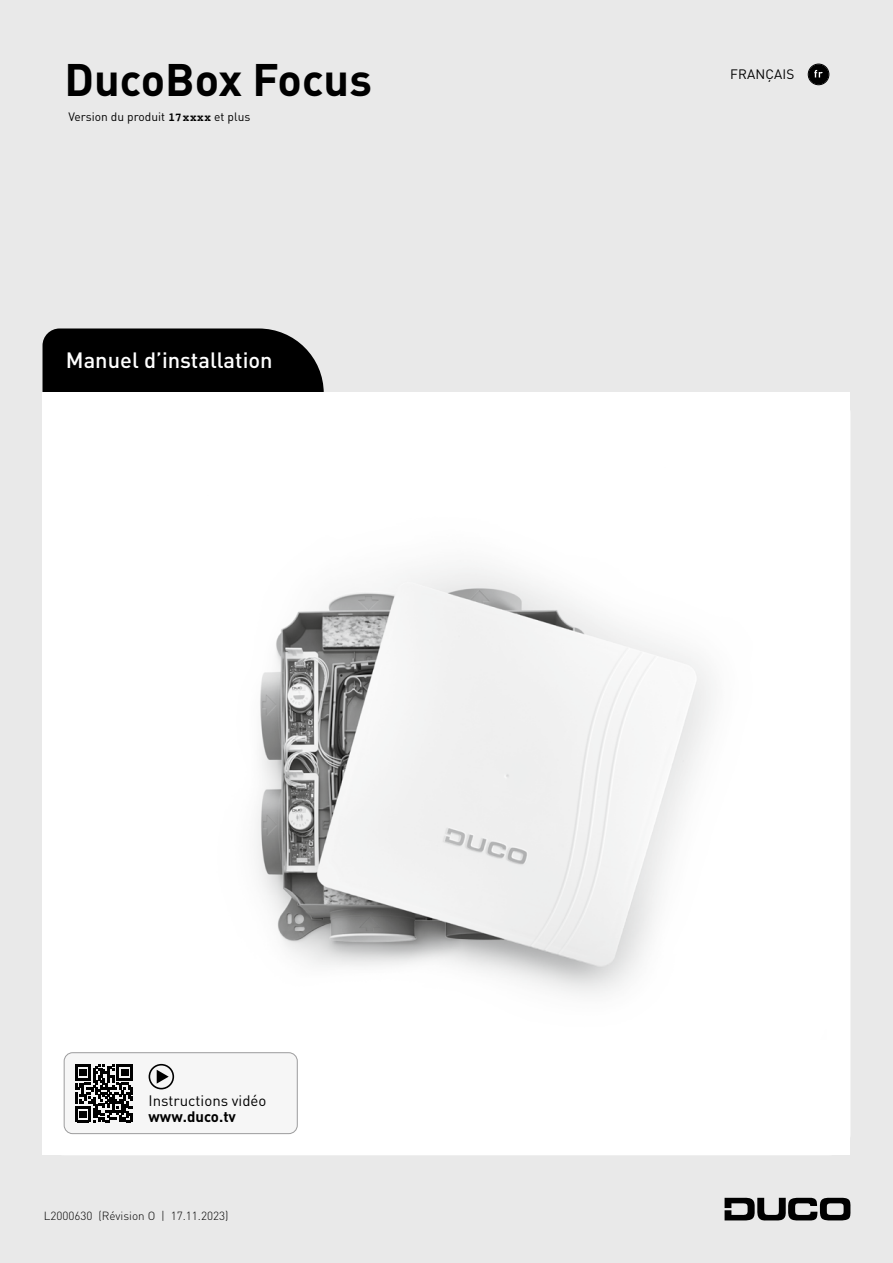
<style>
.page{position:relative;width:893px;height:1263px;background:#e9e9e9}
.page>*{position:absolute;margin:0;border:0;box-sizing:border-box;transform-origin:0 0}
.t1{font:700 45px "DINOT";color:#000}
.t2{font:500 21.9px "DINOT";color:#fff}
.t3{font:15px "DINOT";color:#000}
.t4{font:700 15px "DINOT";color:#000}
.t5{font:13.5px "DINOT";letter-spacing:.01em;color:#000}
.t6{font:12px "DINOT";color:#000}
.t7{font:300 11.7px "DINOT";color:#000}
.s1{font-family:"Courier";font-weight:700}
</style>
<div class="page">
<svg style="left:43px;top:328px;width:281px;height:64px;background:#0e0e0e"></svg>
<div style="left:43px;top:392px;width:807px;height:763px;background:#fff"></div>
<img style="left:66px;top:468px;width:761px;height:571px">
<div style="left:808px;top:64px;width:21px;height:20px;background:#000;border-radius:50%"></div>
<svg style="left:814px;top:70px;width:9px;height:7px"></svg>
<div style="left:808px;top:64px;width:21px;height:21px;border:1px solid #000;border-radius:50%"></div>
<svg style="left:725px;top:1198px;width:126px;height:23px"></svg>
<div style="left:64px;top:1053px;width:233px;height:80px;background:#f6f6f6;border-radius:9px"></div>
<div style="left:64px;top:1052px;width:234px;height:82px;border:1px solid #9c9c9d;border-radius:9px"></div>
<svg style="left:149px;top:1064px;width:25px;height:25px"></svg>
<svg style="left:75px;top:1064px;width:58px;height:58px"></svg>
<h1 class="t1" style="left:65px;top:49px;width:309px">DucoBox Focus</h1>
<p class="t6" style="left:69px;top:108px;width:183px">Version du produit <span class="s1">17xxxx</span> et plus</p>
<h2 class="t2" style="left:66px;top:345px;width:208px">Manuel d’installation</h2>
<p class="t3" style="left:149px;top:1090px;width:119px">Instructions vidéo</p>
<p class="t4" style="left:149px;top:1107px;width:89px">www.duco.tv</p>
<p class="t7" style="left:44px;top:1208px;width:186px">L2000630 (Révision O | 17.11.2023)</p>
<p class="t5" style="left:730px;top:65px;width:66px">FRANÇAIS</p>
</div>
